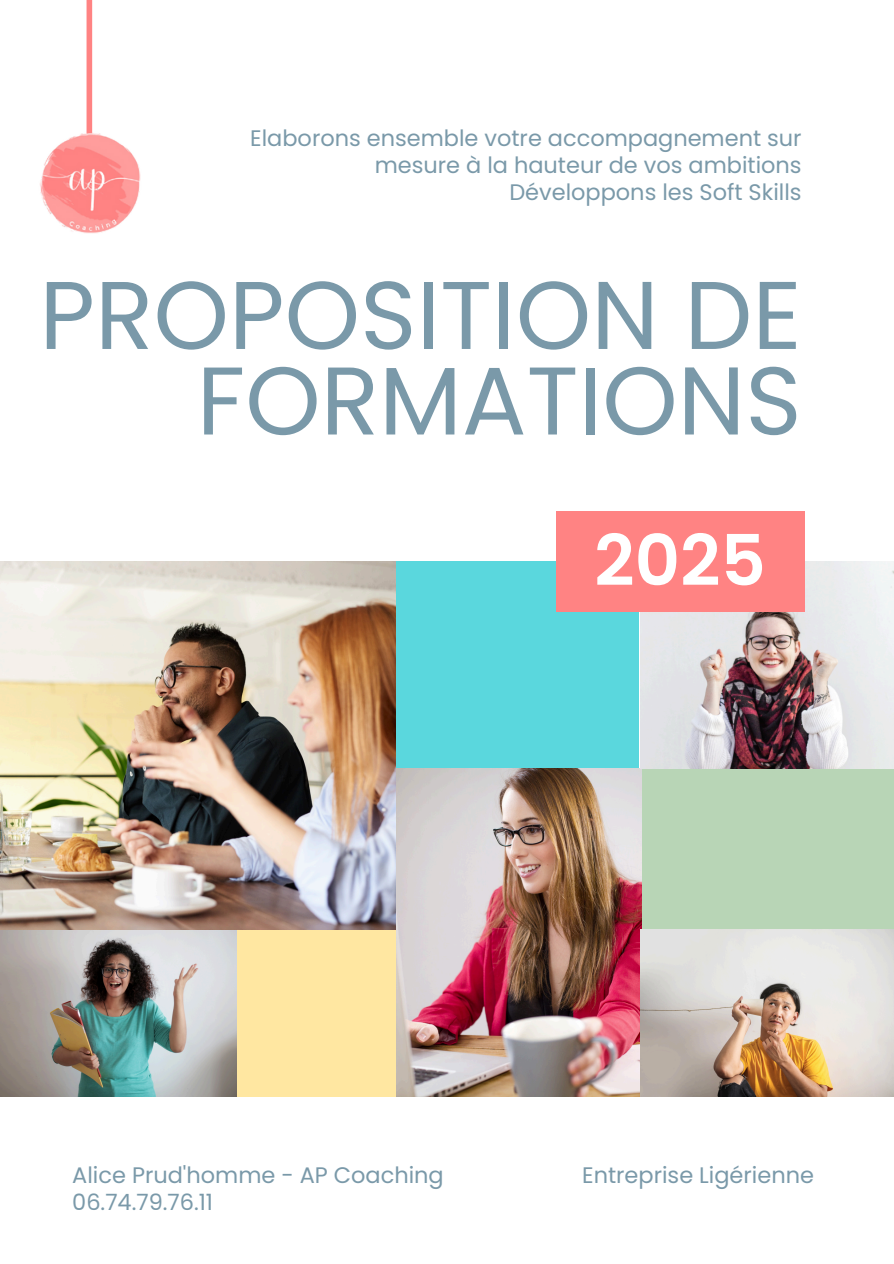
<style>
.page{position:relative;width:894px;height:1264px;background:#fff}
.page>*{position:absolute;margin:0;border:0;box-sizing:border-box;transform-origin:0 0}
.t1{font:96px/85.5px "Poppins";color:#7a99a9;text-align:right}
.t2{font:600 70.35px "Poppins";color:#fff}
.t3{font:22.5px/27px "Poppins";color:#7a99a9;text-align:right}
</style>
<div class="page">
<div style="left:630px;top:768px;width:263px;height:161px;background:#b8d5b6"></div>
<div style="left:236px;top:929px;width:168px;height:167px;background:#ffe7a1"></div>
<img style="left:396px;top:768px;width:245px;height:328px">
<img style="left:640px;top:561px;width:253px;height:207px">
<img style="left:640px;top:929px;width:253px;height:167px">
<img style="left:0;top:929px;width:236px;height:167px">
<img style="left:0;top:561px;width:395px;height:368px">
<div style="left:396px;top:561px;width:242px;height:207px;background:#5ad7dd"></div>
<div style="left:555px;top:511px;width:249px;height:100px;background:#ff8383"></div>
<div style="left:86px;top:0;width:6px;height:157px;background:#ff8383"></div>
<img style="left:40px;top:108px;width:101px;height:126px">
<p class="t3" style="left:250px;top:125px;width:552px">Elaborons ensemble votre accompagnement sur mesure à la hauteur de vos ambitions</p>
<p class="t3" style="left:509px;top:179px;width:294px">Développons les Soft Skills</p>
<p class="t1" style="left:39px;top:272px;width:763px">PROPOSITION DE<br>FORMATIONS</p>
<p class="t2" style="left:594px;top:511px;width:173px">2025</p>
<p class="t3" style="left:72px;top:1161px;width:373px">Alice Prud'homme - AP Coaching</p>
<p class="t3" style="left:72px;top:1188px;width:142px">06.74.79.76.11</p>
<p class="t3" style="left:582px;top:1161px;width:233px">Entreprise Ligérienne</p>
</div>
